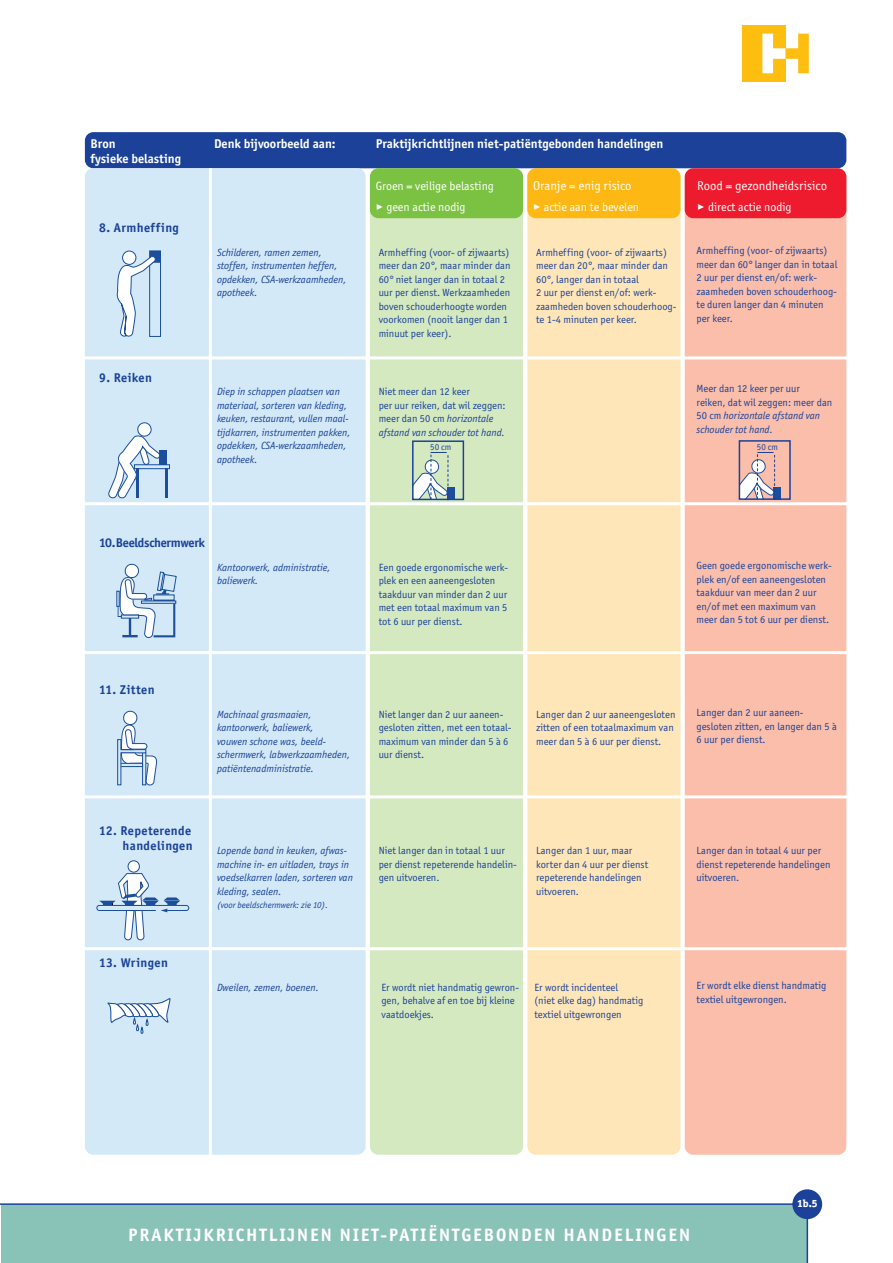
<style>
.page{position:relative;width:893px;height:1263px;background:#fff}
.page>*{position:absolute;margin:0;border:0;box-sizing:border-box;transform-origin:0 0}
.t1{font:700 18px "Officina San ITC";letter-spacing:.105em;color:#fff}
.t2{font:700 12.75px "Officina San ITC";color:#fff}
.t3{font:700 12.75px/15.3px "Officina San ITC";letter-spacing:.03em;color:#1b4298;text-align:right}
.t4{font:12.75px "Officina San ITC";color:#fff}
.t5{font:700 12.75px "Officina San ITC";letter-spacing:-.02em;color:#1b4298}
.t6{font:12px "Officina San ITC";color:#fff}
.t7{font:10.5px/13.5px "Officina San ITC";color:#1b4298}
.t8{font:italic 10.5px/13.5px "Officina San ITC";color:#1b4298}
.t9{font:800 10.5px "Officina Ser ITC";color:#fff}
.t10{font:italic 9px "Officina San ITC";color:#1b4298}
.t11{font:9px "Officina San ITC";color:#1b4298}
.s1{font-family:"FF Dingbests"}
.s2{font-style:italic}
</style>
<div class="page">
<div style="left:1px;top:1203px;width:807px;height:59px;background:#89c2b7"></div>
<div style="left:792px;top:1189px;width:30px;height:30px;background:#1b4298;border-radius:50%"></div>
<div style="left:742px;top:25px;width:43px;height:57px;background:#febe10"></div>
<svg style="left:762px;top:34px;width:46px;height:39px"></svg>
<div style="left:684px;top:170px;width:162px;height:985px;background:#fabeab;border-radius:9px"></div>
<div style="left:527px;top:168px;width:153px;height:987px;background:#ffe6b9;border-radius:9px"></div>
<div style="left:370px;top:168px;width:153px;height:987px;background:#d5e9c1;border-radius:9px"></div>
<div style="left:85px;top:132px;width:761px;height:36px;background:#1b4298;border-radius:9px"></div>
<div style="left:85px;top:168px;width:280px;height:987px;background:#d3e9f8;border-radius:9px"></div>
<div style="left:527px;top:168px;width:153px;height:50px;background:#fdb813;border-radius:9px"></div>
<div style="left:370px;top:168px;width:153px;height:50px;background:#7cc242;border-radius:9px"></div>
<div style="left:684px;top:168px;width:162px;height:50px;background:#ed1b2d;border-radius:9px"></div>
<svg style="left:107px;top:998px;width:64px;height:36px"></svg>
<div style="left:128px;top:860px;width:12px;height:12px;background:#fff;border:1px solid #1b4f9c;border-radius:50%"></div>
<div style="left:96px;top:905px;width:93px;height:6px;border:1px solid #1b4f9c;border-radius:3px"></div>
<svg style="left:99px;top:873px;width:81px;height:68px"></svg>
<svg style="left:117px;top:710px;width:40px;height:76px"></svg>
<div style="left:142px;top:752px;width:4px;height:33px;border:1px solid #1b4f9c"></div>
<svg style="left:116px;top:563px;width:61px;height:75px"></svg>
<hr style="left:165px;top:469px;width:2px;height:29px;background:#1b4f9c">
<div style="left:134px;top:464px;width:36px;height:5px;border:1px solid #1b4f9c"></div>
<div style="left:159px;top:450px;width:8px;height:15px;background:#1b4f9c"></div>
<svg style="left:108px;top:422px;width:53px;height:77px"></svg>
<svg style="left:116px;top:250px;width:45px;height:87px"></svg>
<hr style="left:209px;top:168px;width:3px;height:995px;background:#fff">
<hr style="left:85px;top:356px;width:765px;height:3px;background:#fff">
<hr style="left:85px;top:502px;width:765px;height:3px;background:#fff">
<hr style="left:85px;top:651px;width:765px;height:3px;background:#fff">
<hr style="left:85px;top:795px;width:765px;height:3px;background:#fff">
<hr style="left:85px;top:947px;width:765px;height:3px;background:#fff">
<div style="left:447px;top:487px;width:7px;height:12px;background:#1b4f9c"></div>
<div style="left:412px;top:440px;width:52px;height:60px;border:2px solid #1b4298"></div>
<svg style="left:413px;top:452px;width:35px;height:48px"></svg>
<div style="left:773px;top:487px;width:8px;height:12px;background:#1b4f9c"></div>
<div style="left:738px;top:440px;width:52px;height:60px;border:2px solid #1b4298"></div>
<svg style="left:739px;top:452px;width:36px;height:48px"></svg>
<p class="t2" style="left:91px;top:139px;width:26px">Bron</p>
<p class="t2" style="left:214px;top:139px;width:123px">Denk bijvoorbeeld aan:</p>
<p class="t2" style="left:376px;top:139px;width:289px">Praktijkrichtlijnen niet-patiëntgebonden handelingen</p>
<p class="t2" style="left:91px;top:154px;width:92px">fysieke belasting</p>
<p class="t6" style="left:375px;top:181px;width:120px">Groen = veilige belasting</p>
<p class="t4" style="left:533px;top:181px;width:100px">Oranje = enig risico</p>
<p class="t4" style="left:697px;top:181px;width:131px">Rood = gezondheidsrisico</p>
<p class="t6" style="left:375px;top:202px;width:91px"><span class="s1">&gt;</span> geen actie nodig</p>
<p class="t6" style="left:533px;top:202px;width:107px"><span class="s1">&gt;</span> actie aan te bevelen</p>
<p class="t6" style="left:697px;top:202px;width:96px"><span class="s1">&gt;</span> direct actie nodig</p>
<p class="t3" style="left:99px;top:221px;width:81px">8. Armheffing</p>
<p class="t3" style="left:99px;top:371px;width:54px">9. Reiken</p>
<p class="t8" style="left:217px;top:246px;width:131px">Schilderen, ramen zemen, stoffen, instrumenten heffen, opdekken, CSA-werkzaamheden, apotheek.</p>
<p class="t8" style="left:217px;top:386px;width:135px">Diep in schappen plaatsen van materiaal, sorteren van kleding, keuken, restaurant, vullen maal&shy;tijdkarren, instrumenten pakken, opdekken, CSA-werkzaamheden, apotheek.</p>
<p class="t7" style="left:378px;top:246px;width:133px">Armheffing (voor- of zijwaarts) meer dan 20°, maar minder dan<br>60° niet langer dan in totaal 2 uur per dienst. Werkzaamheden boven schouderhoogte worden voorkomen (nooit langer dan 1 minuut per keer).</p>
<p class="t7" style="left:378px;top:386px;width:128px">Niet meer dan 12 keer<br>per uur reiken, dat wil zeggen: meer dan 50 cm <span class="s2">horizontale afstand van schouder tot hand.</span></p>
<p class="t7" style="left:536px;top:246px;width:142px">Armheffing (voor- of zijwaarts) meer dan 20°, maar minder dan<br>60°, langer dan in totaal<br>2 uur per dienst en/of: werk&shy;zaamheden boven schouderhoog&shy;te 1-4 minuten per keer.</p>
<p class="t7" style="left:696px;top:245px;width:142px">Armheffing (voor- of zijwaarts) meer dan 60° langer dan in totaal<br>2 uur per dienst en/of: werk&shy;zaamheden boven schouderhoog&shy;te duren langer dan 4 minuten per keer.</p>
<p class="t7" style="left:696px;top:383px;width:137px">Meer dan 12 keer per uur<br>reiken, dat wil zeggen: meer dan<br>50 cm <span class="s2">horizontale afstand van schouder tot hand.</span></p>
<p class="t11" style="left:430px;top:444px;width:23px">50 cm</p>
<p class="t11" style="left:756px;top:444px;width:23px">50 cm</p>
<p class="t5" style="left:99px;top:538px;width:107px">10.Beeldschermwerk</p>
<p class="t8" style="left:217px;top:561px;width:115px">Kantoorwerk, administratie, baliewerk.</p>
<p class="t3" style="left:99px;top:683px;width:57px">11. Zitten</p>
<p class="t3" style="left:99px;top:824px;width:95px">12. Repeterende handelingen</p>
<p class="t3" style="left:99px;top:956px;width:70px">13. Wringen</p>
<p class="t8" style="left:217px;top:708px;width:135px">Machinaal grasmaaien, kantoorwerk, baliewerk,<br>vouwen schone was, beeld&shy;schermwerk, labwerkzaamheden, patiëntenadministratie.</p>
<p class="t8" style="left:217px;top:845px;width:137px">Lopende band in keuken, afwas&shy;machine in- en uitladen, trays in voedselkarren laden, sorteren van kleding, sealen.</p>
<p class="t10" style="left:217px;top:902px;width:113px">(voor beeldschermwerk: zie 10).</p>
<p class="t8" style="left:217px;top:981px;width:103px">Dweilen, zemen, boenen.</p>
<p class="t7" style="left:378px;top:561px;width:131px">Een goede ergonomische werk&shy;plek en een aaneengesloten taakduur van minder dan 2 uur met een totaal maximum van 5 tot 6 uur per dienst.</p>
<p class="t7" style="left:696px;top:560px;width:137px">Geen goede ergonomische werk&shy;plek en/of een aaneengesloten taakduur van meer dan 2 uur en/of met een maximum van meer dan 5 tot 6 uur per dienst.</p>
<p class="t7" style="left:378px;top:708px;width:134px">Niet langer dan 2 uur aaneen&shy;gesloten zitten, met een totaal&shy;maximum van minder dan 5 à 6 uur dienst.</p>
<p class="t7" style="left:536px;top:708px;width:141px">Langer dan 2 uur aaneengesloten zitten of een totaalmaximum van meer dan 5 à 6 uur per dienst.</p>
<p class="t7" style="left:696px;top:707px;width:142px">Langer dan 2 uur aaneen&shy;gesloten zitten, en langer dan 5 à<br>6 uur per dienst.</p>
<p class="t7" style="left:378px;top:845px;width:140px">Niet langer dan in totaal 1 uur per dienst repeterende handelin&shy;gen uitvoeren.</p>
<p class="t7" style="left:536px;top:845px;width:114px">Langer dan 1 uur, maar korter dan 4 uur per dienst repeterende handelingen uitvoeren.</p>
<p class="t7" style="left:381px;top:981px;width:139px">Er wordt niet handmatig gewron&shy;gen, behalve af en toe bij kleine vaatdoekjes.</p>
<p class="t7" style="left:534px;top:981px;width:110px">Er wordt incidenteel<br>(niet elke dag) handmatig textiel uitgewrongen</p>
<p class="t7" style="left:696px;top:845px;width:135px">Langer dan in totaal 4 uur per dienst repeterende handelingen uitvoeren.</p>
<p class="t7" style="left:696px;top:980px;width:131px">Er wordt elke dienst handmatig textiel uitgewrongen.</p>
<p class="t9" style="left:797px;top:1196px;width:22px">1b.5</p>
<h1 class="t1" style="left:128px;top:1228px;width:563px">PRAKTIJKRICHTLIJNEN NIET-PATIËNTGEBONDEN HANDELINGEN</h1>
</div>
